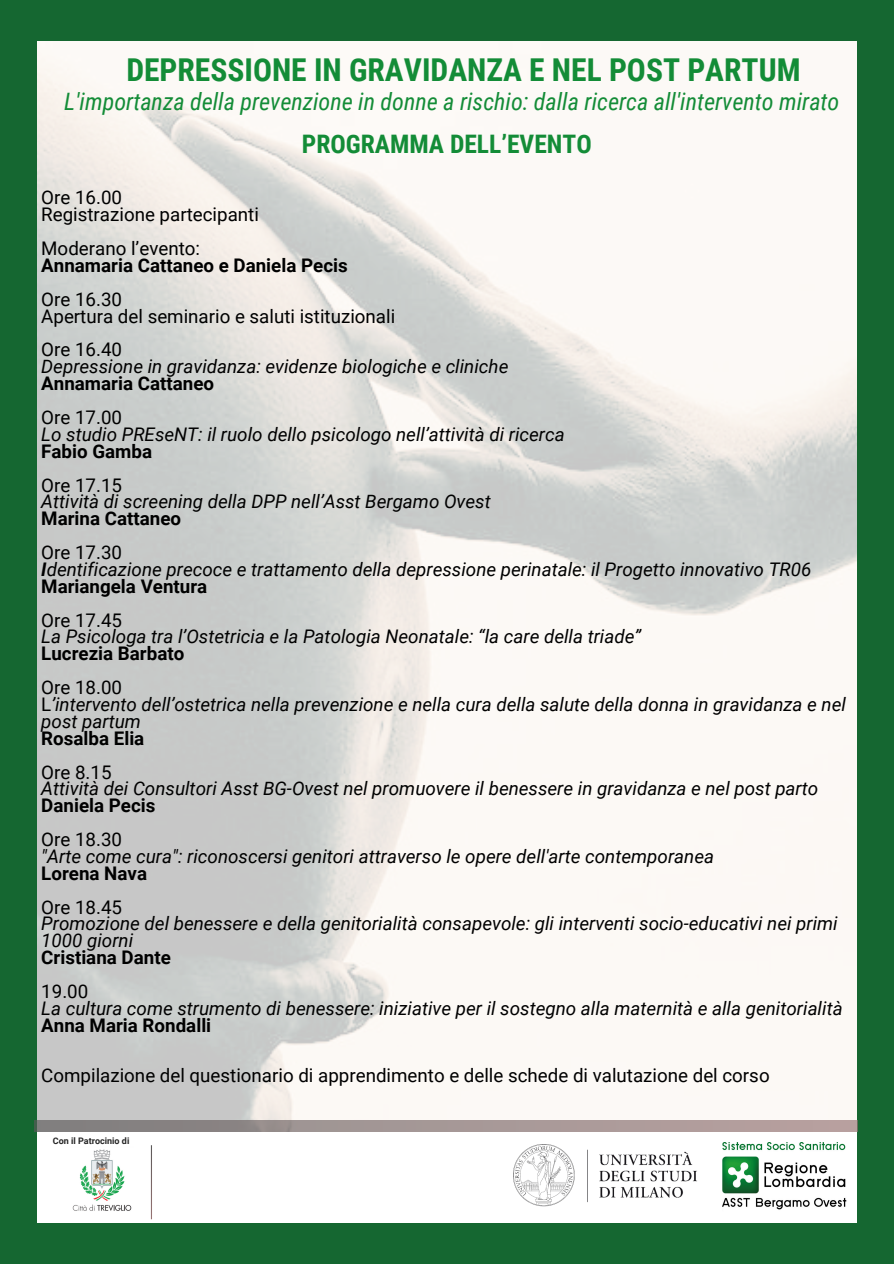
<style>
.page{position:relative;width:894px;height:1264px;background:#fff}
.page>*{position:absolute;margin:0;border:0;box-sizing:border-box;transform-origin:0 0}
.t1{font:700 31.5px "Roboto Condensed";color:#138c37}
.t2{font:700 25.5px "Roboto Condensed";color:#138c37}
.t3{font:italic 24px "Roboto Condensed";color:#138c37}
.t4{font:italic 18.75px/16.8px "Roboto";color:#000}
.t5{font:18.75px/16.8px "Roboto";color:#000}
.t6{font:700 18.75px/16.8px "Roboto";color:#000}
.t7{font:700 9px "Roboto";color:#242424}
.s1{font-weight:400}
.s2{font-style:normal}
.s3{font-weight:700;font-style:normal}
.s4{font-weight:700}
</style>
<div class="page">
<img style="left:36px;top:41px;width:821px;height:1079px">
<div style="left:0;top:0;width:893px;height:41px;background:#156731"></div>
<div style="left:0;top:37px;width:36px;height:1226px;background:#156731"></div>
<div style="left:0;top:1222px;width:893px;height:41px;background:#156731"></div>
<div style="left:857px;top:30px;width:36px;height:1233px;background:#156731"></div>
<svg style="left:34px;top:1120px;width:823px;height:11px"></svg>
<img style="left:72px;top:1149px;width:60px;height:62px">
<img style="left:513px;top:1144px;width:183px;height:63px">
<img style="left:722px;top:1142px;width:125px;height:68px">
<h1 class="t1" style="left:126px;top:52px;width:675px">DEPRESSIONE IN GRAVIDANZA E NEL POST PARTUM</h1>
<h4 class="t3" style="left:64px;top:88px;width:776px">L'importanza della prevenzione in donne a rischio: dalla ricerca all'intervento mirato</h4>
<p class="t2" style="left:302px;top:129px;width:291px">PROGRAMMA DELL’EVENTO</p>
<h5 class="t5" style="left:41px;top:190px;width:219px">Ore 16.00<br>Registrazione partecipanti</h5>
<h5 class="t6" style="left:41px;top:240px;width:308px"><span class="s1">Moderano l’evento:<br></span>Annamaria Cattaneo e Daniela Pecis</h5>
<h5 class="t5" style="left:41px;top:291px;width:355px">Ore 16.30<br>Apertura del seminario e saluti istituzionali</h5>
<h5 class="t4" style="left:41px;top:341px;width:468px"><span class="s2">Ore 16.40<br></span>Depressione in gravidanza: evidenze biologiche e cliniche<br><span class="s3">Annamaria Cattaneo</span></h5>
<h5 class="t4" style="left:41px;top:409px;width:525px"><span class="s2">Ore 17.00<br></span>Lo studio PREseNT: il ruolo dello psicologo nell’attività di ricerca<br><span class="s3">Fabio Gamba</span></h5>
<h5 class="t4" style="left:41px;top:476px;width:451px"><span class="s2">Ore 17.15<br></span>Attività di screening della DPP nell’Asst Bergamo Ovest<br><span class="s3">Marina Cattaneo</span></h5>
<h5 class="t4" style="left:41px;top:544px;width:771px"><span class="s2">Ore 17.30<br></span><span class="s4">I</span>dentificazione precoce e trattamento della depressione perinatale: il Progetto innovativo TR06<br><span class="s3">Mariangela Ventura</span></h5>
<h5 class="t4" style="left:41px;top:611px;width:601px"><span class="s2">Ore 17.45<br></span>La Psicologa tra l’Ostetricia e la Patologia Neonatale: “la care della triade”<br><span class="s3">Lucrezia Barbato</span></h5>
<h5 class="t4" style="left:41px;top:679px;width:805px"><span class="s2">Ore 18.00<br>L</span>’intervento dell’ostetrica nella prevenzione e nella cura della salute della donna in gravidanza e nel post partum<br><span class="s3">Rosalba Elia</span></h5>
<h5 class="t4" style="left:41px;top:763px;width:778px"><span class="s2">Ore 8.15<br></span>Attività dei Consultori Asst BG-Ovest nel promuovere il benessere in gravidanza e nel post parto<br><span class="s3">Daniela Pecis</span></h5>
<h5 class="t4" style="left:41px;top:831px;width:674px"><span class="s2">Ore 18.30<br></span>"Arte come cura": riconoscersi genitori attraverso le opere dell'arte contemporanea<br><span class="s3">Lorena Nava</span></h5>
<h5 class="t4" style="left:41px;top:898px;width:797px"><span class="s2">Ore 18.45<br></span>Promozione del benessere e della genitorialità consapevole: gli interventi socio-educativi nei primi 1000 giorni<br><span class="s3">Cristiana Dante</span></h5>
<h5 class="t4" style="left:41px;top:983px;width:802px"><span class="s2">19.00<br></span>La cultura come strumento di benessere: iniziative per il sostegno alla maternità e alla genitorialità<br><span class="s3">Anna Maria Rondalli</span></h5>
<h5 class="t5" style="left:41px;top:1067px;width:729px">Compilazione del questionario di apprendimento e delle schede di valutazione del corso</h5>
<p class="t7" style="left:53px;top:1136px;width:78px">Con il Patrocinio di</p>
</div>
